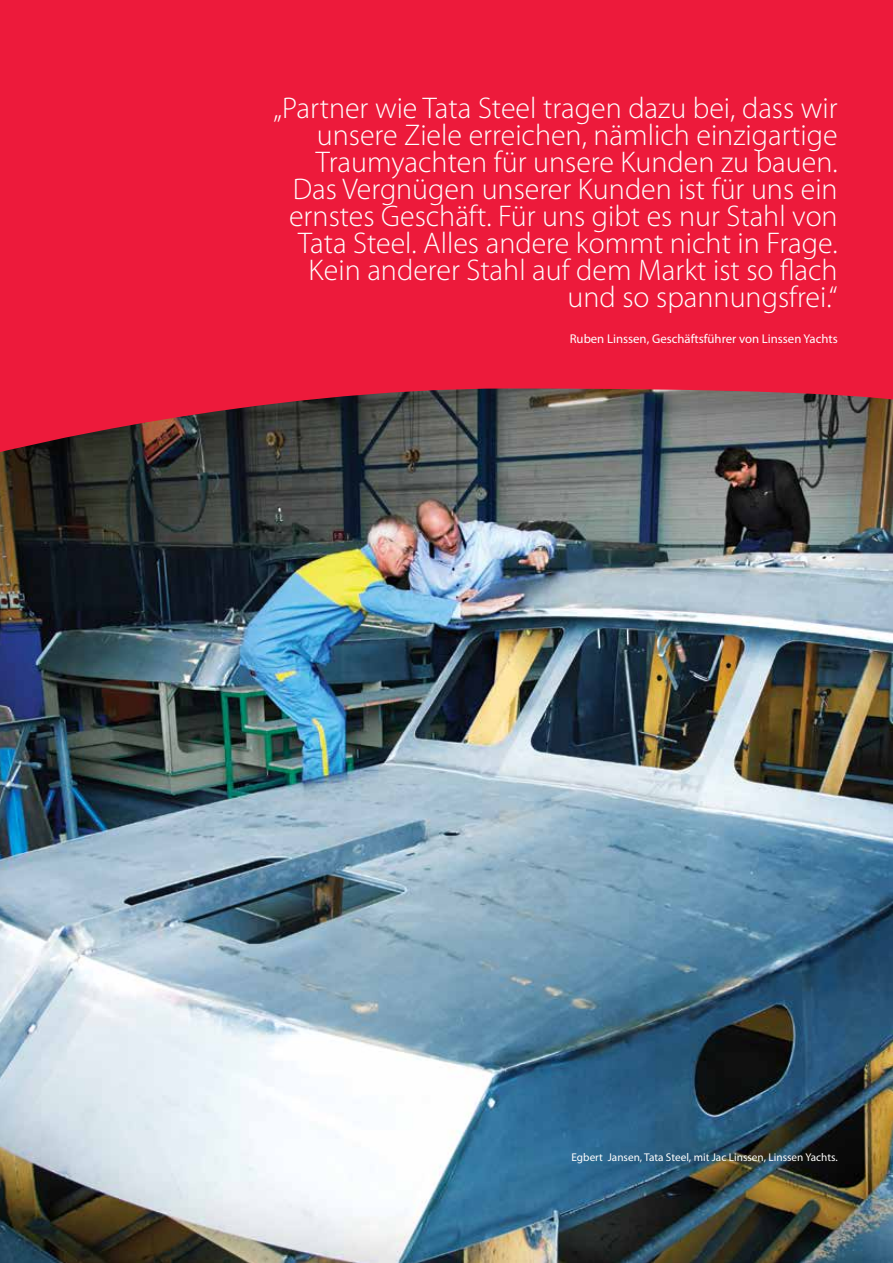
<style>
.page{position:relative;width:893px;height:1263px;background:#ed1a3b}
.page>*{position:absolute;margin:0;border:0;box-sizing:border-box;transform-origin:0 0}
.t1{font:300 30px/27px "Myriad Pro";color:#fff;text-align:right}
.t2{font:12.75px "Myriad Pro";color:#fff}
.t3{font:11.25px "Myriad Pro";color:#fff}
</style>
<div class="page">
<img style="left:0;top:388px;width:893px;height:875px">
<p class="t1" style="left:273px;top:95px;width:566px">„Partner wie Tata Steel tragen dazu bei, dass wir unsere Ziele erreichen, nämlich einzigartige Traumyachten für unsere Kunden zu bauen.<br>Das Vergnügen unserer Kunden ist für uns ein ernstes Geschäft. Für uns gibt es nur Stahl von Tata Steel. Alles andere kommt nicht in Frage.<br>Kein anderer Stahl auf dem Markt ist so flach und so spannungsfrei.“</p>
<p class="t2" style="left:570px;top:332px;width:269px">Ruben Linssen, Geschäftsführer von Linssen Yachts</p>
<p class="t3" style="left:571px;top:1151px;width:268px">Egbert Jansen, Tata Steel, mit Jac Linssen, Linssen Yachts.</p>
</div>
